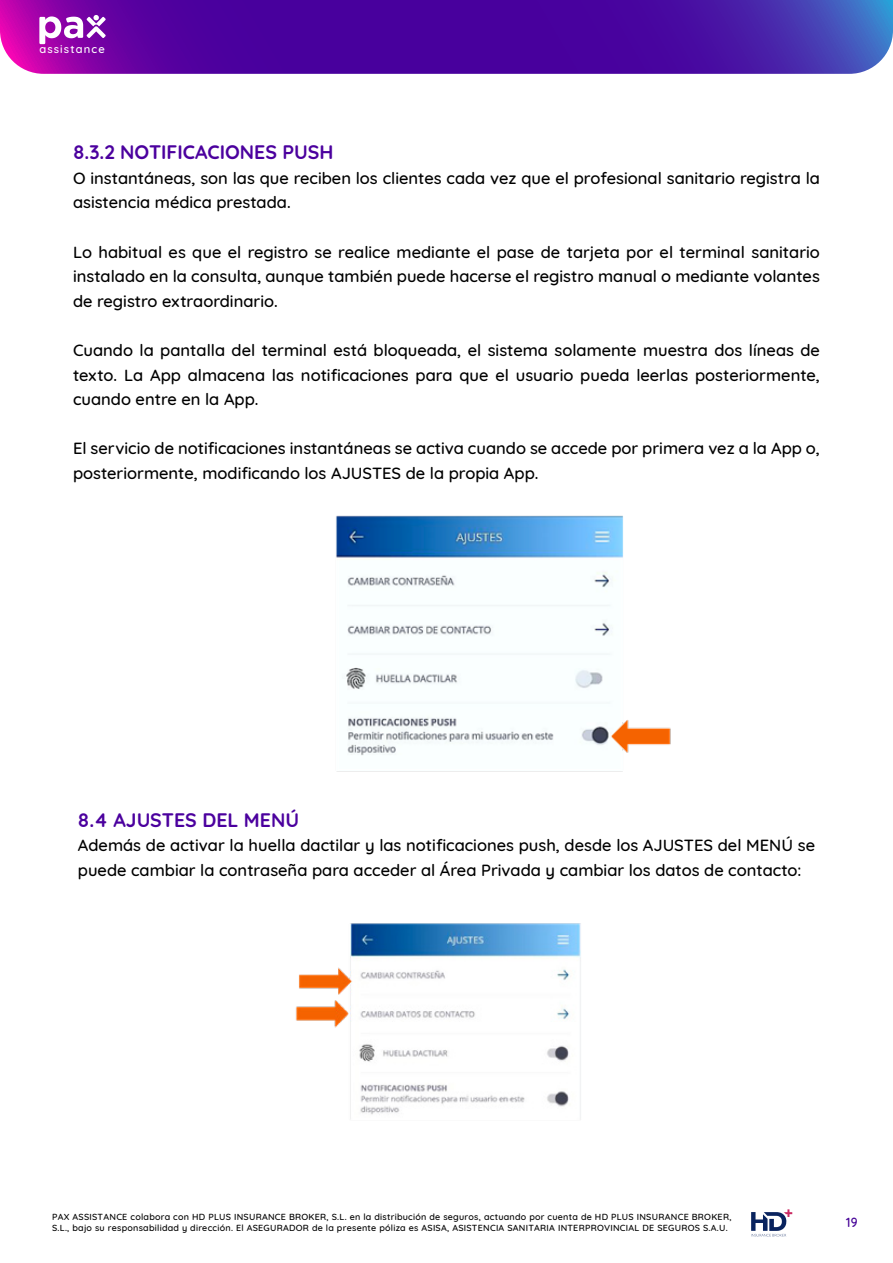
<style>
.page{position:relative;width:893px;height:1263px;background:#fff}
.page>*{position:absolute;margin:0;border:0;box-sizing:border-box;transform-origin:0 0}
.t1{font:700 19.5px "Quicksand";color:#4b009e}
.t2{font:500 16.5px/24.6px "Quicksand";color:#000}
.t3{font:500 13.5px "Quicksand";color:#440196;scale:.91 1}
.t4{font:500 11.25px "Quicksand";letter-spacing:.1em;color:#fff}
.t5{font:500 9px/10.8px "Quicksand";letter-spacing:.03em;color:#000}
</style>
<div class="page">
<img style="left:336px;top:515px;width:335px;height:257px">
<svg style="left:0;top:0;width:893px;height:74px"></svg>
<svg style="left:39px;top:15px;width:67px;height:29px"></svg>
<img style="left:296px;top:923px;width:285px;height:197px">
<svg style="left:751px;top:1209px;width:41px;height:28px"></svg>
<p class="t4" style="left:39px;top:40px;width:67px">assistance</p>
<p class="t1" style="left:73px;top:136px;width:262px">8.3.2 NOTIFICACIONES PUSH</p>
<p class="t2" style="left:73px;top:164px;width:748px">O instantáneas, son las que reciben los clientes cada vez que el profesional sanitario registra la asistencia médica prestada.</p>
<p class="t2" style="left:73px;top:238px;width:748px;text-align:justify">Lo habitual es que el registro se realice mediante el pase de tarjeta por el terminal sanitario instalado en la consulta, aunque también puede hacerse el registro manual o mediante volantes de registro extraordinario.</p>
<p class="t2" style="left:73px;top:336px;width:748px;text-align:justify">Cuando la pantalla del terminal está bloqueada, el sistema solamente muestra dos líneas de texto. La App almacena las notificaciones para que el usuario pueda leerlas posteriormente, cuando entre en la App.</p>
<p class="t2" style="left:73px;top:435px;width:748px">El servicio de notificaciones instantáneas se activa cuando se accede por primera vez a la App o, posteriormente, modificando los AJUSTES de la propia App.</p>
<p class="t1" style="left:78px;top:803px;width:223px">8.4 AJUSTES DEL MENÚ</p>
<p class="t2" style="left:78px;top:831px;width:739px">Además de activar la huella dactilar y las notificaciones push, desde los AJUSTES del MENÚ se puede cambiar la contraseña para acceder al Área Privada y cambiar los datos de contacto:</p>
<p class="t5" style="left:52px;top:1210px;width:681px">PAX ASSISTANCE colabora con HD PLUS INSURANCE BROKER, S.L. en la distribución de seguros, actuando por cuenta de HD PLUS INSURANCE BROKER,<br>S.L., bajo su responsabilidad y dirección. El ASEGURADOR de la presente póliza es ASISA, ASISTENCIA SANITARIA INTERPROVINCIAL DE SEGUROS S.A.U.</p>
<p class="t3" style="left:846px;top:1211px;width:14px">19</p>
</div>
